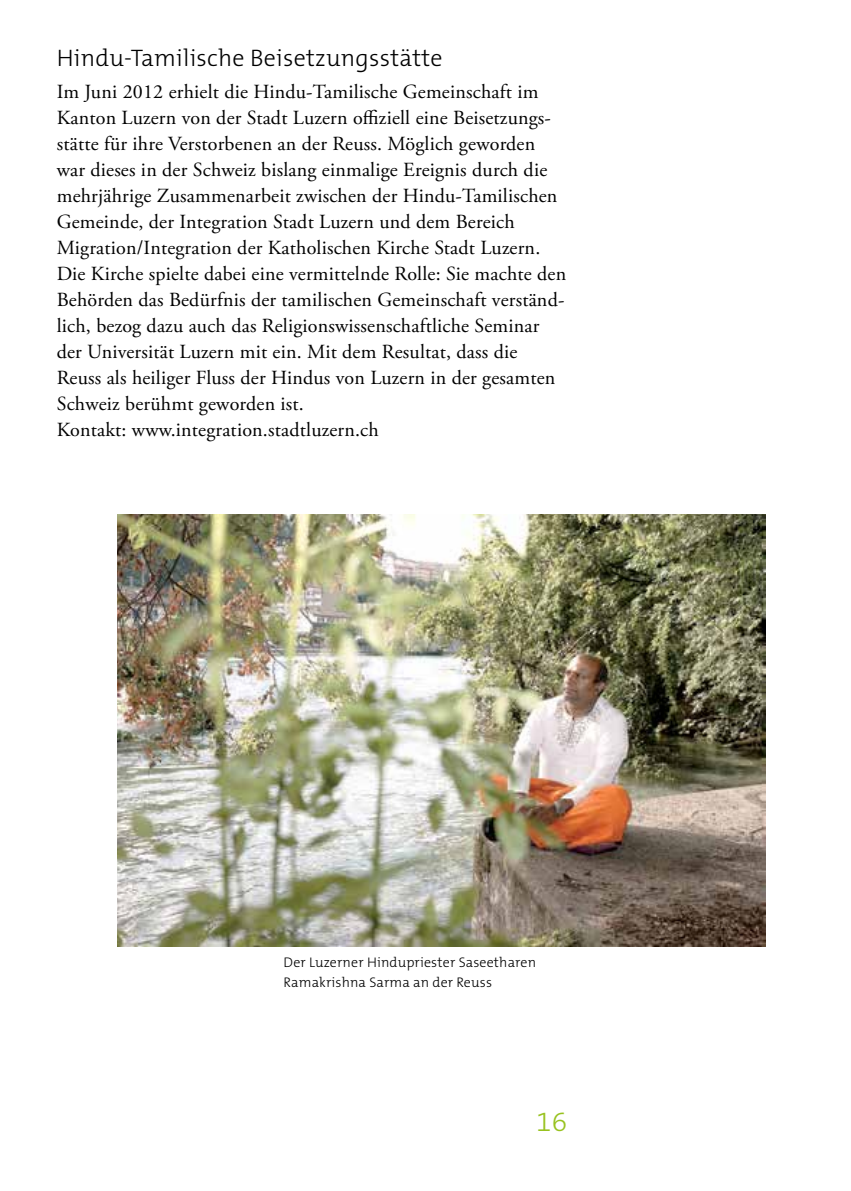
<style>
.page{position:relative;width:851px;height:1191px;background:#fff}
.page>*{position:absolute;margin:0;border:0;box-sizing:border-box;transform-origin:0 0}
.t1{font:300 28px "The Mix B3";color:#98c21f}
.t2{font:300 24px "The Mix B3";letter-spacing:.01em;color:#000}
.t3{font:20px/26px "Adobe Garamond Pro";letter-spacing:.01em;color:#000}
.t4{font:300 14px/20px "The Mix B3";letter-spacing:.01em;color:#000}
</style>
<div class="page">
<img style="left:118px;top:514px;width:647px;height:432px">
<p class="t2" style="left:57px;top:45px;width:387px">Hindu-Tamilische Beisetzungsstätte</p>
<p class="t3" style="left:57px;top:79px;width:511px">Im Juni 2012 erhielt die Hindu-Tamilische Gemeinschaft im Kanton Luzern von der Stadt Luzern offiziell eine Beisetzungs&shy;stätte für ihre Verstorbenen an der Reuss. Möglich geworden war dieses in der Schweiz bislang einmalige Ereignis durch die mehrjährige Zusammenarbeit zwischen der Hindu-Tamilischen Gemeinde, der Integration Stadt Luzern und dem Bereich Migration/Integration der Katholischen Kirche Stadt Luzern.<br>Die Kirche spielte dabei eine vermittelnde Rolle: Sie machte den Behörden das Bedürfnis der tamilischen Gemeinschaft verständ&shy;lich, bezog dazu auch das Religionswissenschaftliche Seminar der Universität Luzern mit ein. Mit dem Resultat, dass die Reuss als heiliger Fluss der Hindus von Luzern in der gesamten Schweiz berühmt geworden ist.<br>Kontakt: www.integration.stadtluzern.ch</p>
<p class="t4" style="left:283px;top:952px;width:254px">Der Luzerner Hindupriester Saseetharen<br>Ramakrishna Sarma an der Reuss</p>
<h1 class="t1" style="left:536px;top:1106px;width:33px">16</h1>
</div>
